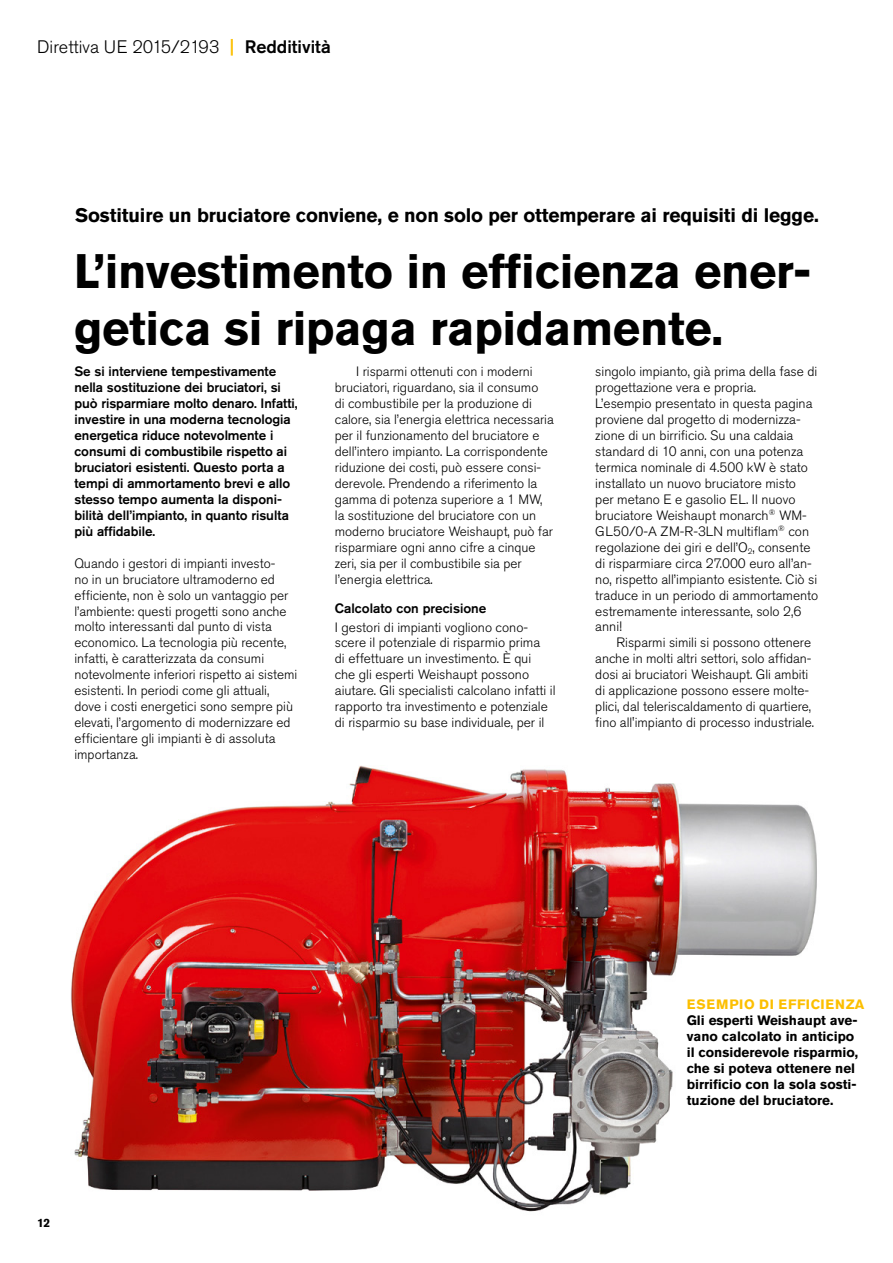
<style>
.page{position:relative;width:893px;height:1263px;background:#fff}
.page>*{position:absolute;margin:0;border:0;box-sizing:border-box;transform-origin:0 0}
.t1{font:700 48px/57.6px "Akzidenz Grotesk Pro";letter-spacing:-.005em;color:#000}
.t2{font:700 19.5px "Akzidenz Grotesk Pro";letter-spacing:-.005em;color:#000}
.t3{font:300 18px "Akzidenz Grotesk Pro";color:#000}
.t4{font:300 13.5px/15.9px "Akzidenz Grotesk Pro";color:#000}
.t5{font:500 13.5px/15.9px "Akzidenz Grotesk Pro";letter-spacing:-.005em;color:#000}
.t6{font:700 13.5px/15.9px "Akzidenz Grotesk Pro";color:#000}
.t7{font:700 13.5px "Akzidenz Grotesk Pro";letter-spacing:.065em;color:#fcbf00}
.t8{font:700 12px "Akzidenz Grotesk Pro";color:#000}
.s1{font-weight:500;color:#fcbf00}
.s2{font-weight:500}
</style>
<div class="page">
<img style="left:71px;top:765px;width:746px;height:447px">
<h3 class="t3" style="left:37px;top:35px;width:295px">Direttiva UE 2015/2193 <span class="s1">|</span> <span class="s2">Redditività</span></h3>
<h2 class="t2" style="left:75px;top:202px;width:745px">Sostituire un bruciatore conviene, e non solo per ottemperare ai requisiti di legge.</h2>
<h1 class="t1" style="left:74px;top:241px;width:739px">L’investimento in efficienza ener&shy;getica si ripaga rapidamente.</h1>
<p class="t5" style="left:74px;top:363px;width:225px">Se si interviene tempestivamente nella sostituzione dei bruciatori, si può risparmiare molto denaro. Infatti, investire in una moderna tecnologia energetica riduce notevolmente i consumi di combustibile rispetto ai bruciatori esistenti. Questo porta a tempi di ammortamento brevi e allo stesso tempo aumenta la disponi&shy;bilità dell’impianto, in quanto risulta più affidabile.</p>
<p class="t4" style="left:74px;top:555px;width:224px">Quando i gestori di impianti investo-<br>no in un bruciatore ultramoderno ed efficiente, non è solo un vantaggio per l’ambiente: questi progetti sono anche molto interessanti dal punto di vista economico. La tecnologia più recente, infatti, è caratterizzata da consumi notevolmente inferiori rispetto ai sistemi esistenti. In periodi come gli attuali, dove i costi energetici sono sempre più elevati, l’argomento di modernizzare ed efficientare gli impianti è di assoluta importanza.</p>
<p class="t4" style="left:335px;top:364px;width:220px;text-indent:21px">I risparmi ottenuti con i moderni bruciatori, riguardano, sia il consumo<br>di combustibile per la produzione di calore, sia l’energia elettrica necessaria per il funzionamento del bruciatore e dell’intero impianto. La corrispondente riduzione dei costi, può essere consi&shy;derevole. Prendendo a riferimento la gamma di potenza superiore a 1 MW, la sostituzione del bruciatore con un moderno bruciatore Weishaupt, può far risparmiare ogni anno cifre a cinque zeri, sia per il combustibile sia per l’energia elettrica.</p>
<p class="t5" style="left:335px;top:600px;width:153px">Calcolato con precisione</p>
<p class="t4" style="left:335px;top:619px;width:222px">I gestori di impianti vogliono cono&shy;scere il potenziale di risparmio prima<br>di effettuare un investimento. È qui<br>che gli esperti Weishaupt possono aiutare. Gli specialisti calcolano infatti il rapporto tra investimento e potenziale di risparmio su base individuale, per il</p>
<p class="t4" style="left:595px;top:364px;width:225px">singolo impianto, già prima della fase di progettazione vera e propria.<br>L’esempio presentato in questa pagina proviene dal progetto di modernizza&shy;zione di un birrificio. Su una caldaia standard di 10 anni, con una potenza termica nominale di 4.500 kW è stato installato un nuovo bruciatore misto<br>per metano E e gasolio EL. Il nuovo bruciatore Weishaupt monarch<sup>®</sup> WM-GL50/0-A ZM-R-3LN multiflam<sup>®</sup> con regolazione dei giri e dell’O<sub>2</sub>, consente di risparmiare circa 27.000 euro all’an&shy;no, rispetto all’impianto esistente. Ciò si traduce in un periodo di ammortamento estremamente interessante, solo 2,6 anni!</p>
<p class="t4" style="left:595px;top:635px;width:220px;text-indent:21px">Risparmi simili si possono ottenere anche in molti altri settori, solo affidan&shy;dosi ai bruciatori Weishaupt. Gli ambiti di applicazione possono essere molte&shy;plici, dal teleriscaldamento di quartiere, fino all'impianto di processo industriale.</p>
<p class="t8" style="left:37px;top:1215px;width:14px">12</p>
<p class="t7" style="left:687px;top:996px;width:179px">ESEMPIO DI EFFICIENZA</p>
<p class="t6" style="left:687px;top:1012px;width:173px">Gli esperti Weishaupt ave&shy;vano calcolato in anticipo il considerevole risparmio, che si poteva ottenere nel birrificio con la sola sosti&shy;tuzione del bruciatore.</p>
</div>
